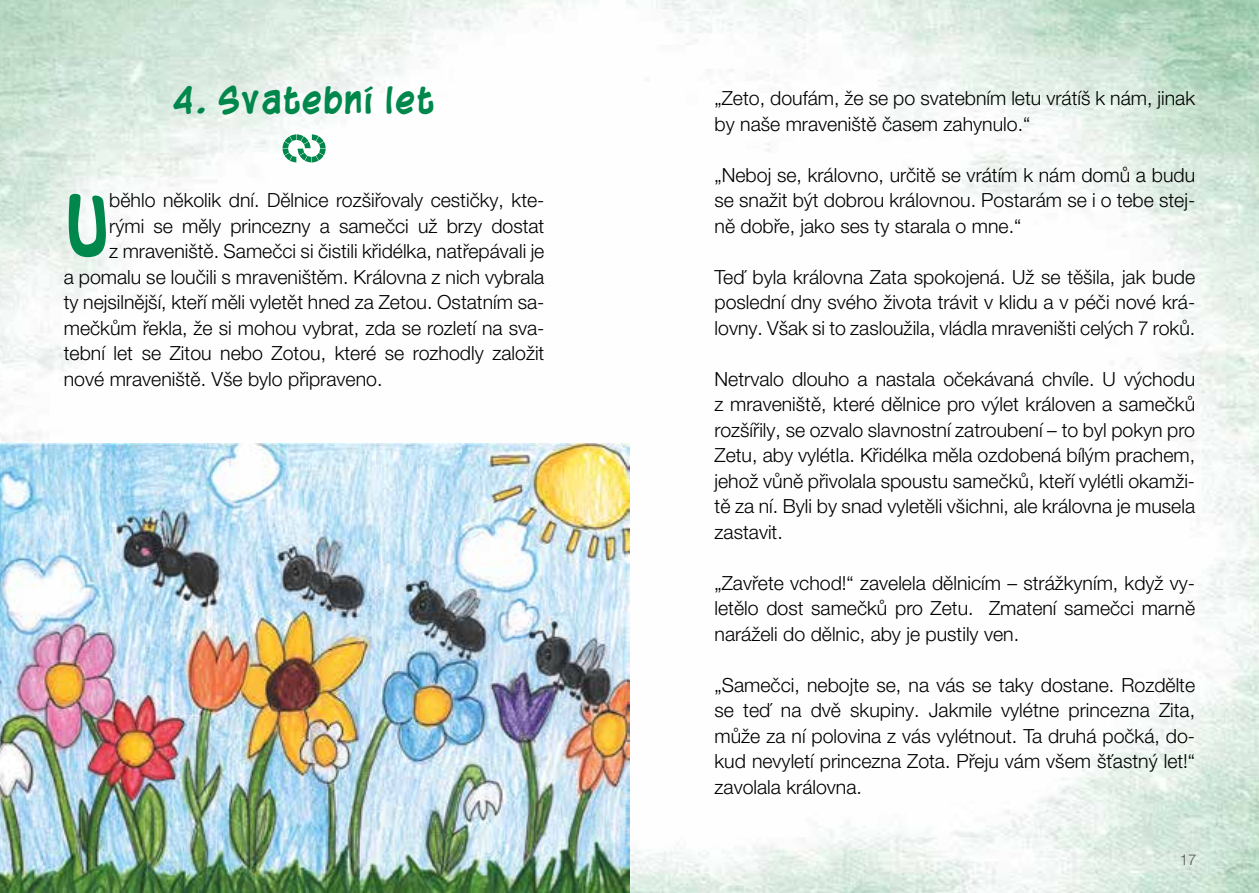
<style>
.page{position:relative;width:1259px;height:893px;background:#fff}
.page>*{position:absolute;margin:0;border:0;box-sizing:border-box;transform-origin:0 0}
.t1{font:700 78.9px "Blambot Casual";color:#00874b}
.t2{font:700 34.5px "Blambot Casual";letter-spacing:.02em;color:#00874b}
.t3{font:300 19.5px/25.5px "Helvetica Neue LT Pro";color:#000;text-align:justify}
.t4{font:300 15px "Helvetica Neue LT Pro";color:#575756}
</style>
<div class="page">
<img style="left:0;top:0;width:1259px;height:893px">
<svg style="left:282px;top:134px;width:44px;height:28px"></svg>
<img style="left:0;top:443px;width:629px;height:450px">
<h2 class="t2" style="left:173px;top:79px;width:263px">4. Svatební let</h2>
<h1 class="t1" style="left:64px;top:178px;width:47px">U</h1>
<p class="t3" style="left:109px;top:187px;width:437px">běhlo několik dní. Dělnice rozšiřovaly cestičky, kte-</p>
<p class="t3" style="left:109px;top:212px;width:436px">rými se měly princezny a samečci už brzy dostat</p>
<p class="t3" style="left:109px;top:238px;width:437px">z mraveniště. Samečci si čistili křidélka, natřepávali je</p>
<p class="t3" style="left:64px;top:263px;width:482px">a pomalu se loučili s mraveništěm. Královna z nich vybrala</p>
<p class="t3" style="left:64px;top:289px;width:482px">ty nejsilnější, kteří měli vyletět hned za Zetou. Ostatním sa-</p>
<p class="t3" style="left:64px;top:315px;width:482px">mečkům řekla, že si mohou vybrat, zda se rozletí na sva-</p>
<p class="t3" style="left:64px;top:340px;width:482px">tební let se Zitou nebo Zotou, které se rozhodly založit</p>
<p class="t3" style="left:64px;top:366px;width:320px">nové mraveniště. Vše bylo připraveno.</p>
<p class="t3" style="left:714px;top:85px;width:482px">„Zeto, doufám, že se po svatebním letu vrátíš k nám, jinak by naše mraveniště časem zahynulo.“</p>
<p class="t3" style="left:714px;top:161px;width:482px">„Neboj se, královno, určitě se vrátím k nám domů a budu se snažit být dobrou královnou. Postarám se i o tebe stej&shy;ně dobře, jako ses ty starala o mne.“</p>
<p class="t3" style="left:714px;top:263px;width:482px">Teď byla královna Zata spokojená. Už se těšila, jak bude poslední dny svého života trávit v klidu a v péči nové krá&shy;lovny. Však si to zasloužila, vládla mraveništi celých 7 roků.</p>
<p class="t3" style="left:714px;top:366px;width:482px">Netrvalo dlouho a nastala očekávaná chvíle. U východu z mraveniště, které dělnice pro výlet královen a samečků rozšířily, se ozvalo slavnostní zatroubení – to byl pokyn pro Zetu, aby vylétla. Křidélka měla ozdobená bílým prachem, jehož vůně přivolala spoustu samečků, kteří vylétli okamži&shy;tě za ní. Byli by snad vyletěli všichni, ale královna je musela zastavit.</p>
<p class="t3" style="left:714px;top:570px;width:482px">„Zavřete vchod!“ zavelela dělnicím – strážkyním, když vy&shy;letělo dost samečků pro Zetu. Zmatení samečci marně naráželi do dělnic, aby je pustily ven.</p>
<p class="t3" style="left:714px;top:672px;width:482px">„Samečci, nebojte se, na vás se taky dostane. Rozdělte se teď na dvě skupiny. Jakmile vylétne princezna Zita, může za ní polovina z vás vylétnout. Ta druhá počká, do&shy;kud nevyletí princezna Zota. Přeju vám všem šťastný let!“ zavolala královna.</p>
<p class="t4" style="left:1180px;top:851px;width:18px">17</p>
</div>
